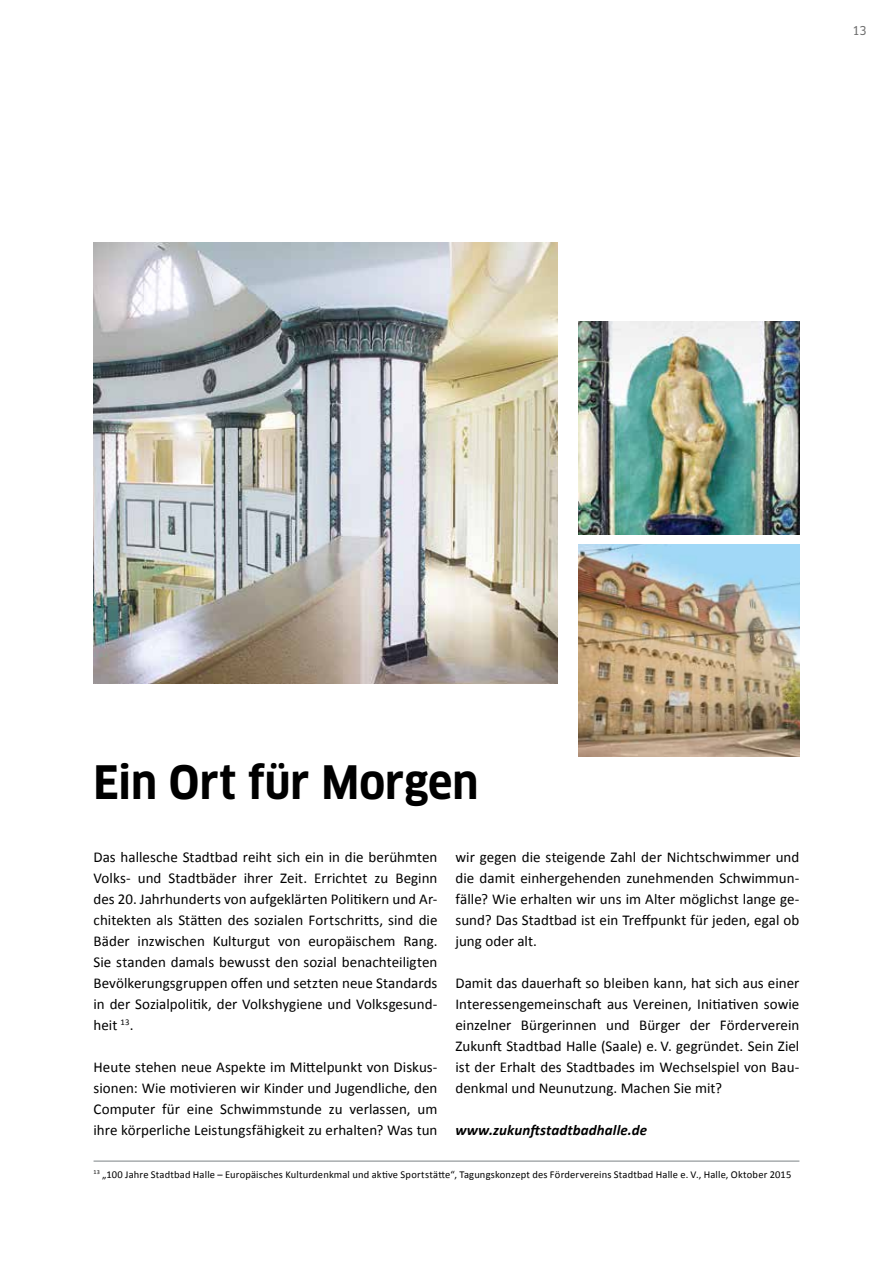
<style>
.page{position:relative;width:893px;height:1263px;background:#fff}
.page>*{position:absolute;margin:0;border:0;box-sizing:border-box;transform-origin:0 0}
.t1{font:700 condensed 45px "Clan OT";color:#000}
.t2{font:15px/21px "Calibri";color:#000;text-align:justify}
.t3{font:italic 700 15px "Calibri";letter-spacing:.005em;color:#000}
.t4{font:12px "Clan OT Narrow News";color:#6e6e6e}
.t5{font:10.5px "Calibri";letter-spacing:.015em;color:#000}
</style>
<div class="page">
<img style="left:578px;top:544px;width:221px;height:213px">
<img style="left:94px;top:242px;width:463px;height:441px">
<img style="left:578px;top:322px;width:221px;height:213px">
<hr style="left:94px;top:1161px;width:705px;height:1px;background:#7c8286">
<p class="t4" style="left:852px;top:23px;width:16px">13</p>
<h1 class="t1" style="left:94px;top:756px;width:387px">Ein Ort für Morgen</h1>
<p class="t2" style="left:94px;top:846px;width:345px">Das hallesche Stadtbad reiht sich ein in die berühmten Volks- und Stadtbäder ihrer Zeit. Errichtet zu Beginn des 20. Jahrhunderts von aufgeklärten Politikern und Ar&shy;chitekten als Stätten des sozialen Fortschritts, sind die Bäder inzwischen Kulturgut von europäischem Rang.<br>Sie standen damals bewusst den sozial benachteiligten Bevölkerungsgruppen offen und setzten neue Standards in der Sozialpolitik, der Volkshygiene und Volksgesund&shy;heit <sup>13</sup>.</p>
<p class="t2" style="left:94px;top:1056px;width:345px">Heute stehen neue Aspekte im Mittelpunkt von Diskus&shy;sionen: Wie motivieren wir Kinder und Jugendliche, den Computer für eine Schwimmstunde zu verlassen, um ihre körperliche Leistungsfähigkeit zu erhalten? Was tun</p>
<p class="t2" style="left:455px;top:846px;width:345px">wir gegen die steigende Zahl der Nichtschwimmer und die damit einhergehenden zunehmenden Schwimmun&shy;fälle? Wie erhalten wir uns im Alter möglichst lange ge&shy;sund? Das Stadtbad ist ein Treffpunkt für jeden, egal ob jung oder alt.</p>
<p class="t2" style="left:455px;top:972px;width:345px">Damit das dauerhaft so bleiben kann, hat sich aus einer Interessengemeinschaft aus Vereinen, Initiativen sowie einzelner Bürgerinnen und Bürger der Förderverein Zukunft Stadtbad Halle (Saale) e. V. gegründet. Sein Ziel ist der Erhalt des Stadtbades im Wechselspiel von Bau&shy;denkmal und Neunutzung. Machen Sie mit?</p>
<p class="t3" style="left:455px;top:1120px;width:193px">www.zukunftstadtbadhalle.de</p>
<p class="t5" style="left:94px;top:1168px;width:699px"><sup>13</sup> „100 Jahre Stadtbad Halle – Europäisches Kulturdenkmal und aktive Sportstätte“, Tagungskonzept des Fördervereins Stadtbad Halle e. V., Halle, Oktober 2015</p>
</div>
